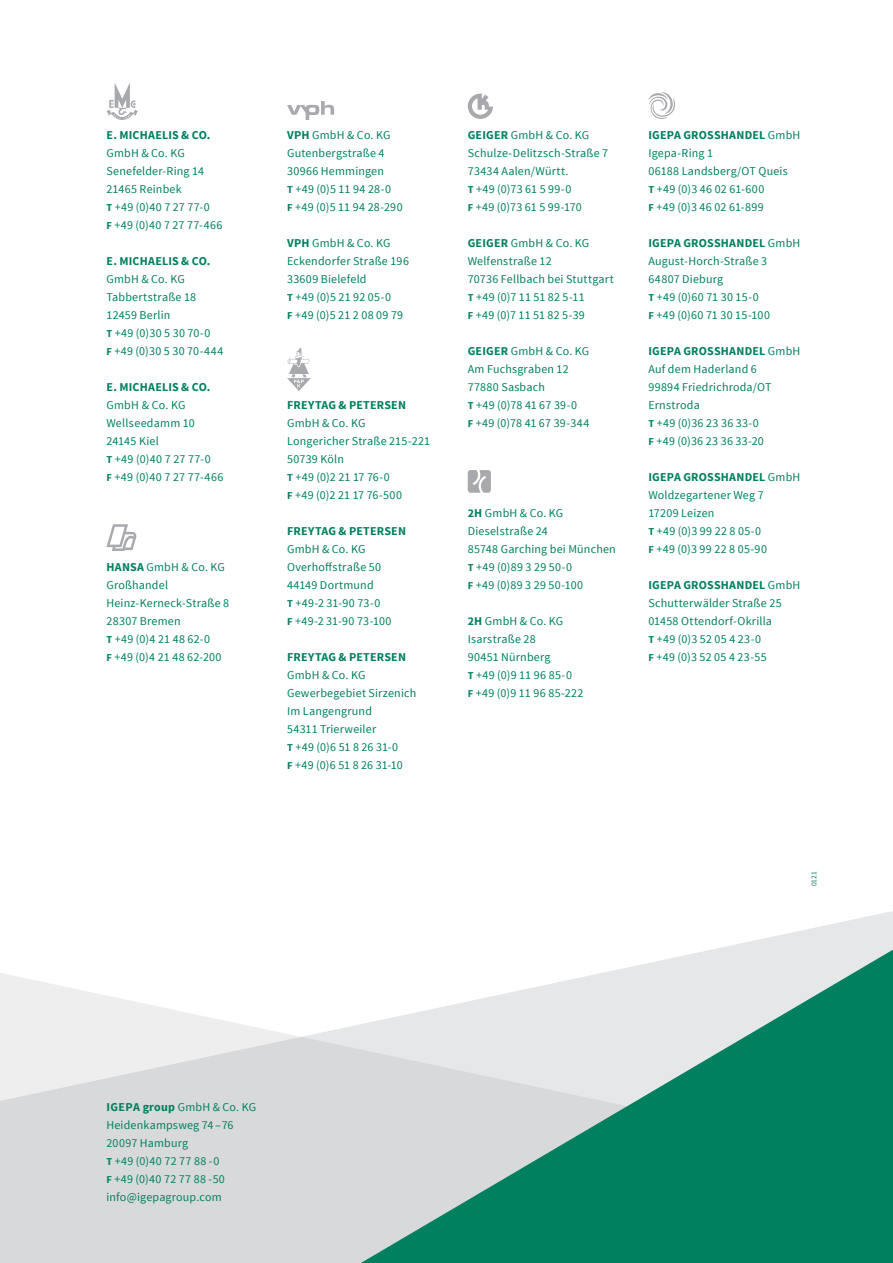
<style>
.page{position:relative;width:893px;height:1263px;background:#fff}
.page>*{position:absolute;margin:0;border:0;box-sizing:border-box;transform-origin:0 0}
.t1{font:12px/18px "Source Sans Pro";letter-spacing:.02em;color:#00805f}
.t2{font:700 12px "Source Sans Pro";letter-spacing:.015em;color:#00805f}
.t3{font:7.5px "Source Sans Pro";color:#00805f}
.s1{font-weight:700;font-size:10.5px}
.s2{font-weight:700}
</style>
<div class="page">
<svg style="left:302px;top:911px;width:591px;height:126px"></svg>
<svg style="left:0;top:973px;width:299px;height:64px"></svg>
<svg style="left:0;top:1037px;width:361px;height:226px;background:#dadbdd"></svg>
<svg style="left:361px;top:950px;width:532px;height:313px;background:#72b3a3"></svg>
<svg style="left:106px;top:83px;width:32px;height:37px"></svg>
<svg style="left:106px;top:524px;width:31px;height:27px"></svg>
<svg style="left:287px;top:101px;width:47px;height:19px"></svg>
<svg style="left:287px;top:348px;width:24px;height:43px"></svg>
<svg style="left:468px;top:94px;width:25px;height:25px"></svg>
<svg style="left:468px;top:470px;width:23px;height:23px"></svg>
<svg style="left:648px;top:92px;width:27px;height:27px"></svg>
<p class="t2" style="left:106px;top:127px;width:106px">E. MICHAELIS &amp; CO.</p>
<p class="t1" style="left:106px;top:144px;width:117px">GmbH &amp; Co. KG<br>Senefelder-Ring 14<br>21465 Reinbek<br><span class="s1">T</span> +49 (0)40 7 27 77-0<br><span class="s1">F</span> +49 (0)40 7 27 77-466</p>
<p class="t2" style="left:106px;top:253px;width:106px">E. MICHAELIS &amp; CO.</p>
<p class="t1" style="left:106px;top:270px;width:118px">GmbH &amp; Co. KG<br>Tabbertstraße 18<br>12459 Berlin<br><span class="s1">T</span> +49 (0)30 5 30 70-0<br><span class="s1">F</span> +49 (0)30 5 30 70-444</p>
<p class="t2" style="left:106px;top:379px;width:106px">E. MICHAELIS &amp; CO.</p>
<p class="t1" style="left:106px;top:396px;width:118px">GmbH &amp; Co. KG<br>Wellseedamm 10<br>24145 Kiel<br><span class="s1">T</span> +49 (0)40 7 27 77-0<br><span class="s1">F</span> +49 (0)40 7 27 77-466</p>
<p class="t1" style="left:106px;top:558px;width:124px"><span class="s2">HANSA</span> GmbH &amp; Co. KG<br>Großhandel<br>Heinz-Kerneck-Straße 8<br>28307 Bremen<br><span class="s1">T</span> +49 (0)4 21 48 62-0<br><span class="s1">F</span> +49 (0)4 21 48 62-200</p>
<p class="t1" style="left:287px;top:126px;width:117px"><span class="s2">VPH</span> GmbH &amp; Co. KG<br>Gutenbergstraße 4<br>30966 Hemmingen<br><span class="s1">T</span> +49 (0)5 11 94 28-0<br><span class="s1">F</span> +49 (0)5 11 94 28-290</p>
<p class="t1" style="left:287px;top:234px;width:123px"><span class="s2">VPH</span> GmbH &amp; Co. KG<br>Eckendorfer Straße 196<br>33609 Bielefeld<br><span class="s1">T</span> +49 (0)5 21 92 05-0<br><span class="s1">F</span> +49 (0)5 21 2 08 09 79</p>
<p class="t2" style="left:287px;top:397px;width:120px">FREYTAG &amp; PETERSEN</p>
<p class="t1" style="left:287px;top:414px;width:145px">GmbH &amp; Co. KG<br>Longericher Straße 215-221<br>50739 Köln<br><span class="s1">T</span> +49 (0)2 21 17 76-0<br><span class="s1">F</span> +49 (0)2 21 17 76-500</p>
<p class="t2" style="left:287px;top:523px;width:120px">FREYTAG &amp; PETERSEN</p>
<p class="t1" style="left:287px;top:540px;width:106px">GmbH &amp; Co. KG<br>Overhoffstraße 50<br>44149 Dortmund<br><span class="s1">T</span> +49-2 31-90 73-0<br><span class="s1">F</span> +49-2 31-90 73-100</p>
<p class="t2" style="left:287px;top:649px;width:120px">FREYTAG &amp; PETERSEN</p>
<p class="t1" style="left:287px;top:666px;width:131px">GmbH &amp; Co. KG<br>Gewerbegebiet Sirzenich<br>Im Langengrund<br>54311 Trierweiler<br><span class="s1">T</span> +49 (0)6 51 8 26 31-0<br><span class="s1">F</span> +49 (0)6 51 8 26 31-10</p>
<p class="t1" style="left:468px;top:126px;width:142px"><span class="s2">GEIGER</span> GmbH &amp; Co. KG<br>Schulze-Delitzsch-Straße 7<br>73434 Aalen/Württ.<br><span class="s1">T</span> +49 (0)73 61 5 99-0<br><span class="s1">F</span> +49 (0)73 61 5 99-170</p>
<p class="t1" style="left:468px;top:234px;width:148px"><span class="s2">GEIGER</span> GmbH &amp; Co. KG<br>Welfenstraße 12<br>70736 Fellbach bei Stuttgart<br><span class="s1">T</span> +49 (0)7 11 51 82 5-11<br><span class="s1">F</span> +49 (0)7 11 51 82 5-39</p>
<p class="t1" style="left:468px;top:342px;width:123px"><span class="s2">GEIGER</span> GmbH &amp; Co. KG<br>Am Fuchsgraben 12<br>77880 Sasbach<br><span class="s1">T</span> +49 (0)78 41 67 39-0<br><span class="s1">F</span> +49 (0)78 41 67 39-344</p>
<p class="t1" style="left:468px;top:504px;width:150px"><span class="s2">2H</span> GmbH &amp; Co. KG<br>Dieselstraße 24<br>85748 Garching bei München<br><span class="s1">T</span> +49 (0)89 3 29 50-0<br><span class="s1">F</span> +49 (0)89 3 29 50-100</p>
<p class="t1" style="left:468px;top:612px;width:117px"><span class="s2">2H</span> GmbH &amp; Co. KG<br>Isarstraße 28<br>90451 Nürnberg<br><span class="s1">T</span> +49 (0)9 11 96 85-0<br><span class="s1">F</span> +49 (0)9 11 96 85-222</p>
<p class="t1" style="left:648px;top:126px;width:153px"><span class="s2">IGEPA GROSSHANDEL</span> GmbH<br>Igepa-Ring 1<br>06188 Landsberg/OT Queis<br><span class="s1">T</span> +49 (0)3 46 02 61-600<br><span class="s1">F</span> +49 (0)3 46 02 61-899</p>
<p class="t1" style="left:648px;top:234px;width:153px"><span class="s2">IGEPA GROSSHANDEL</span> GmbH<br>August-Horch-Straße 3<br>64807 Dieburg<br><span class="s1">T</span> +49 (0)60 71 30 15-0<br><span class="s1">F</span> +49 (0)60 71 30 15-100</p>
<p class="t1" style="left:648px;top:342px;width:153px"><span class="s2">IGEPA GROSSHANDEL</span> GmbH<br>Auf dem Haderland 6<br>99894 Friedrichroda/OT<br>Ernstroda<br><span class="s1">T</span> +49 (0)36 23 36 33-0<br><span class="s1">F</span> +49 (0)36 23 36 33-20</p>
<p class="t1" style="left:648px;top:468px;width:153px"><span class="s2">IGEPA GROSSHANDEL</span> GmbH<br>Woldzegartener Weg 7<br>17209 Leizen<br><span class="s1">T</span> +49 (0)3 99 22 8 05-0<br><span class="s1">F</span> +49 (0)3 99 22 8 05-90</p>
<p class="t1" style="left:648px;top:576px;width:153px"><span class="s2">IGEPA GROSSHANDEL</span> GmbH<br>Schutterwälder Straße 25<br>01458 Ottendorf-Okrilla<br><span class="s1">T</span> +49 (0)3 52 05 4 23-0<br><span class="s1">F</span> +49 (0)3 52 05 4 23-55</p>
<p class="t3" style="left:809px;top:886px;width:17px;rotate:-90deg">0121</p>
<p class="t1" style="left:106px;top:1098px;width:151px"><span class="s2">IGEPA group</span> GmbH &amp; Co. KG<br>Heidenkampsweg 74 – 76<br>20097 Hamburg<br><span class="s1">T</span> +49 (0)40 72 77 88 -0<br><span class="s1">F</span> +49 (0)40 72 77 88 -50 info@igepagroup.com</p>
</div>
